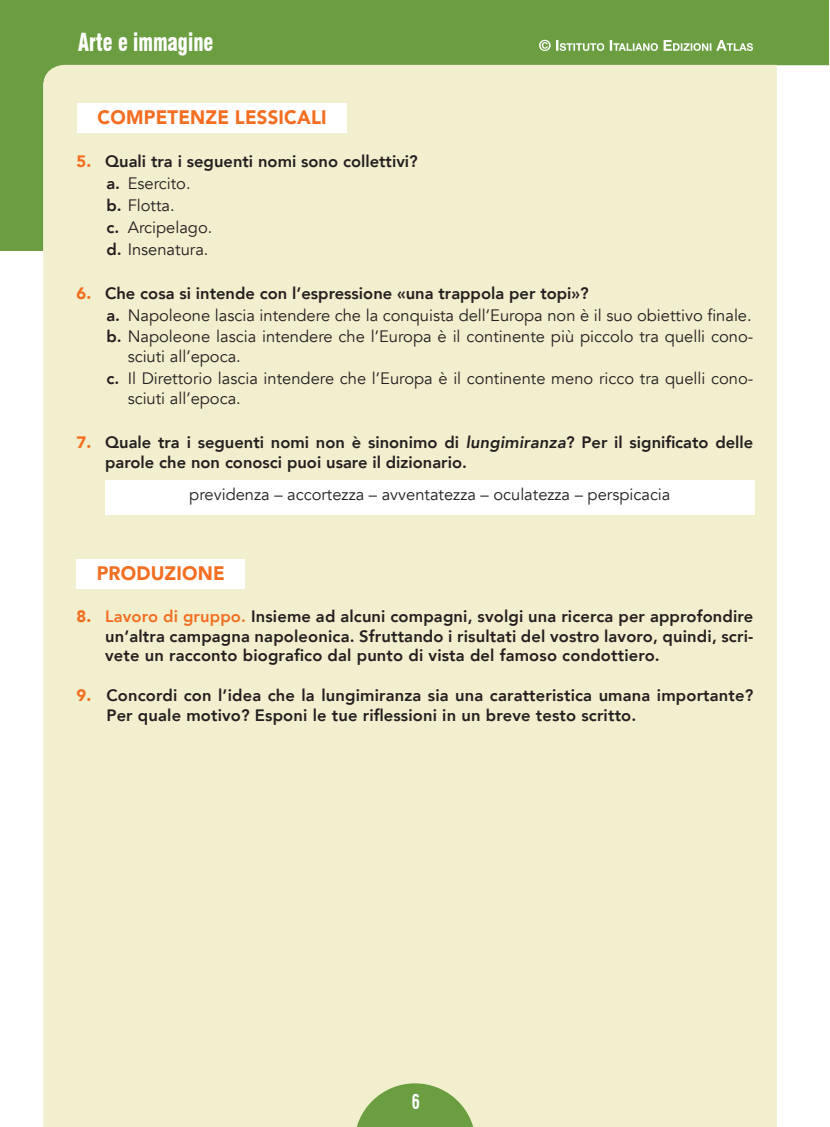
<style>
.page{position:relative;width:830px;height:1127px;background:#fff}
.page>*{position:absolute;margin:0;border:0;box-sizing:border-box;transform-origin:0 0}
.t1{font:900 condensed 24.3px "Swiss 721 BT";color:#fff;scale:.82 1}
.t2{font:700 condensed 19.8px "Swiss 721 BT";color:#fff;scale:.82 1}
.t3{font:900 19.5px "Avenir";letter-spacing:.01em;color:#f36e21;scale:.95 1}
.t4{font:800 16.5px/21.9px "Avenir";letter-spacing:.01em;color:#231f20}
.t5{font:16.5px/21.9px "Avenir";color:#231f20}
.s1{font-weight:900;color:#f36e21}
.s2{font-weight:400}
.s3{font-weight:800}
.s4{font-style:italic}
.s5{color:#f36e21}
</style>
<div class="page">
<div style="left:0;top:0;width:828px;height:251px;background:#6b9e41"></div>
<svg style="left:776px;top:65px;width:53px;height:1062px"></svg>
<div style="left:43px;top:65px;width:733px;height:1062px;background:#f1efcd"></div>
<div style="left:77px;top:103px;width:270px;height:29px;background:#fff"></div>
<div style="left:105px;top:480px;width:649px;height:34px;background:#fff"></div>
<div style="left:77px;top:559px;width:168px;height:29px;background:#fff"></div>
<svg style="left:354px;top:1083px;width:121px;height:44px;background:#92b66a"></svg>
<svg style="left:539px;top:40px;width:213px;height:11px"></svg>
<h1 class="t1" style="left:78px;top:28px;width:166px">Arte e immagine</h1>
<p class="t3" style="left:98px;top:101px;width:242px">COMPETENZE LESSICALI</p>
<p class="t4" style="left:106px;top:149px;width:313px;text-indent:-30px"><span class="s1">5.</span> Quali tra i seguenti nomi sono collettivi? a. <span class="s2">Esercito.<br></span>b. <span class="s2">Flotta.<br></span>c. <span class="s2">Arcipelago.<br></span>d. <span class="s2">Insenatura.</span></p>
<p class="t5" style="left:106px;top:282px;width:648px;text-indent:-30px"><span class="s1">6.</span> <span class="s3">Che cosa si intende con l’espressione «una trappola per topi»?<br>a.</span> Napoleone lascia intendere che la conquista dell’Europa non è il suo obiettivo finale. <span class="s3">b.</span> Napoleone lascia intendere che l’Europa è il continente più piccolo tra quelli cono-</p>
<p class="t5" style="left:106px;top:346px;width:648px;text-indent:21px">sciuti all’epoca.<br><span class="s3">c.</span> Il Direttorio lascia intendere che l’Europa è il continente meno ricco tra quelli cono-</p>
<p class="t5" style="left:128px;top:388px;width:115px">sciuti all’epoca.</p>
<p class="t4" style="left:105px;top:431px;width:649px;line-height:19.8px;text-indent:-28px"><span class="s1">7.</span> Quale tra i seguenti nomi non è sinonimo di <span class="s4">lungimiranza</span>? Per il significato delle parole che non conosci puoi usare il dizionario.</p>
<p class="t5" style="left:189px;top:484px;width:482px">previdenza – accortezza – avventatezza – oculatezza – perspicacia</p>
<p class="t3" style="left:97px;top:557px;width:136px">PRODUZIONE</p>
<p class="t4" style="left:105px;top:605px;width:649px;line-height:19.8px;text-align:justify;text-indent:-28px"><span class="s1">8.</span> <span class="s5">Lavoro di gruppo.</span> Insieme ad alcuni compagni, svolgi una ricerca per approfondire un’altra campagna napoleonica. Sfruttando i risultati del vostro lavoro, quindi, scri&shy;vete un racconto biografico dal punto di vista del famoso condottiero.</p>
<p class="t4" style="left:106px;top:684px;width:648px;line-height:19.8px;text-indent:-30px"><span class="s1">9.</span> Concordi con l’idea che la lungimiranza sia una caratteristica umana importante?<br>Per quale motivo? Esponi le tue riflessioni in un breve testo scritto.</p>
<p class="t2" style="left:411px;top:1090px;width:11px">6</p>
</div>
